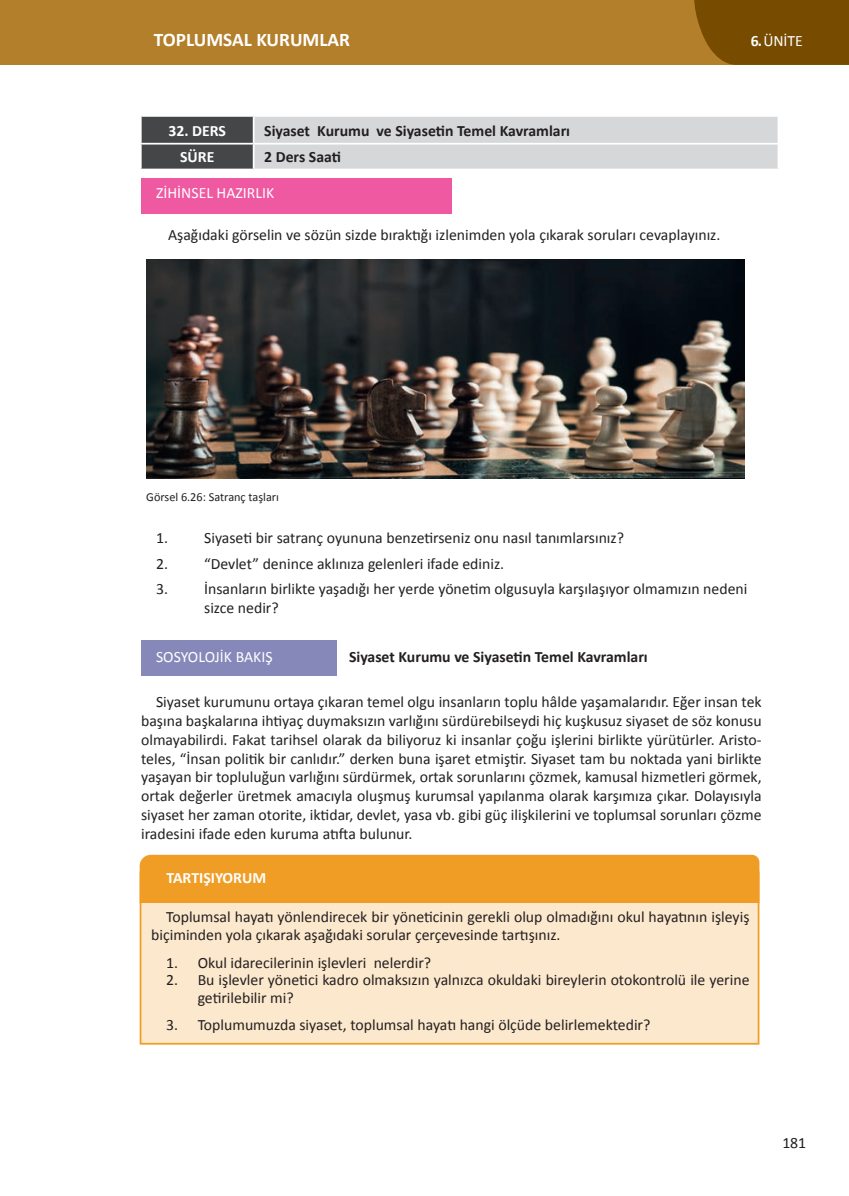
<style>
.page{position:relative;width:849px;height:1196px;background:#fff}
.page>*{position:absolute;margin:0;border:0;box-sizing:border-box;transform-origin:0 0}
.t1{font:700 19.25px "Calibri";color:#fff}
.t2{font:15.75px/18.9px "Calibri";color:#231f20}
.t3{font:700 15.75px "Calibri";color:#231f20}
.t4{font:15.75px "Calibri";color:#fff}
.sözlük{font:700 15.75px "Calibri";color:#fff}
.görsel_künye{font:12.25px "Calibri";color:#231f20}
.s1{font-weight:700}
</style>
<div class="page">
<svg style="left:0;top:0;width:15px;height:64px"></svg>
<div style="left:15px;top:0;width:677px;height:64px;background:#b37f2a"></div>
<svg style="left:692px;top:0;width:156px;height:65px;background:#7c5003"></svg>
<div style="left:141px;top:178px;width:310px;height:36px;background:#ef59a1"></div>
<img style="left:146px;top:259px;width:598px;height:220px">
<div style="left:141px;top:640px;width:195px;height:36px;background:#8688ba"></div>
<svg style="left:141px;top:116px;width:637px;height:53px;background:#c0c1c3"></svg>
<hr style="left:777px;top:145px;width:2px;height:24px;background:#fff">
<div style="left:140px;top:871px;width:619px;height:173px;background:#fce8cd;border:2px solid #f09d25"></div>
<div style="left:140px;top:854px;width:619px;height:49px;background:#f09d25"></div>
<p class="t1" style="left:154px;top:26px;width:198px">TOPLUMSAL KURUMLAR</p>
<p class="t4" style="left:750px;top:30px;width:54px"><span class="s1">6.</span> ÜNİTE</p>
<p class="sözlük" style="left:168px;top:119px;width:59px">32. DERS</p>
<p class="t3" style="left:264px;top:119px;width:307px">Siyaset Kurumu ve Siyasetin Temel Kavramları</p>
<p class="sözlük" style="left:180px;top:146px;width:36px">SÜRE</p>
<p class="t3" style="left:264px;top:146px;width:78px">2 Ders Saati</p>
<p class="t4" style="left:156px;top:182px;width:119px">ZİHİNSEL HAZIRLIK</p>
<p class="t2" style="left:168px;top:224px;width:553px">Aşağıdaki görselin ve sözün sizde bıraktığı izlenimden yola çıkarak soruları cevaplayınız.</p>
<p class="görsel_künye" style="left:146px;top:488px;width:134px">Görsel 6.26: Satranç taşları</p>
<p class="t2" style="left:156px;top:528px;width:469px">1. Siyaseti bir satranç oyununa benzetirseniz onu nasıl tanımlarsınız?</p>
<p class="t2" style="left:156px;top:553px;width:349px">2. “Devlet” denince aklınıza gelenleri ifade ediniz.</p>
<p class="t2" style="left:204px;top:579px;width:544px;text-indent:-48px">3. İnsanların birlikte yaşadığı her yerde yönetim olgusuyla karşılaşıyor olmamızın nedeni sizce nedir?</p>
<p class="t4" style="left:156px;top:646px;width:118px">SOSYOLOJİK BAKIŞ</p>
<p class="t2" style="left:141px;top:691px;width:622px;text-align:justify;text-indent:15px">Siyaset kurumunu ortaya çıkaran temel olgu insanların toplu hâlde yaşamalarıdır. Eğer insan tek başına başkalarına ihtiyaç duymaksızın varlığını sürdürebilseydi hiç kuşkusuz siyaset de söz konusu olmayabilirdi. Fakat tarihsel olarak da biliyoruz ki insanlar çoğu işlerini birlikte yürütürler. Aristo&shy;teles, “İnsan politik bir canlıdır.” derken buna işaret etmiştir. Siyaset tam bu noktada yani birlikte yaşayan bir topluluğun varlığını sürdürmek, ortak sorunlarını çözmek, kamusal hizmetleri görmek, ortak değerler üretmek amacıyla oluşmuş kurumsal yapılanma olarak karşımıza çıkar. Dolayısıyla siyaset her zaman otorite, iktidar, devlet, yasa vb. gibi güç ilişkilerini ve toplumsal sorunları çözme iradesini ifade eden kuruma atıfta bulunur.</p>
<p class="t3" style="left:349px;top:646px;width:300px">Siyaset Kurumu ve Siyasetin Temel Kavramları</p>
<p class="sözlük" style="left:166px;top:866px;width:101px">TARTIŞIYORUM</p>
<p class="t2" style="left:151px;top:906px;width:599px;text-indent:15px">Toplumsal hayatı yönlendirecek bir yöneticinin gerekli olup olmadığını okul hayatının işleyiş biçiminden yola çıkarak aşağıdaki sorular çerçevesinde tartışınız.</p>
<p class="t2" style="left:166px;top:952px;width:266px">1. Okul idarecilerinin işlevleri nelerdir?</p>
<p class="t2" style="left:197px;top:971px;width:553px;line-height:17.5px;text-indent:-32px">2. Bu işlevler yönetici kadro olmaksızın yalnızca okuldaki bireylerin otokontrolü ile yerine getirilebilir mi?</p>
<p class="t2" style="left:166px;top:1015px;width:485px">3. Toplumumuzda siyaset, toplumsal hayatı hangi ölçüde belirlemektedir?</p>
<p class="t2" style="left:782px;top:1133px;width:25px">181</p>
</div>
